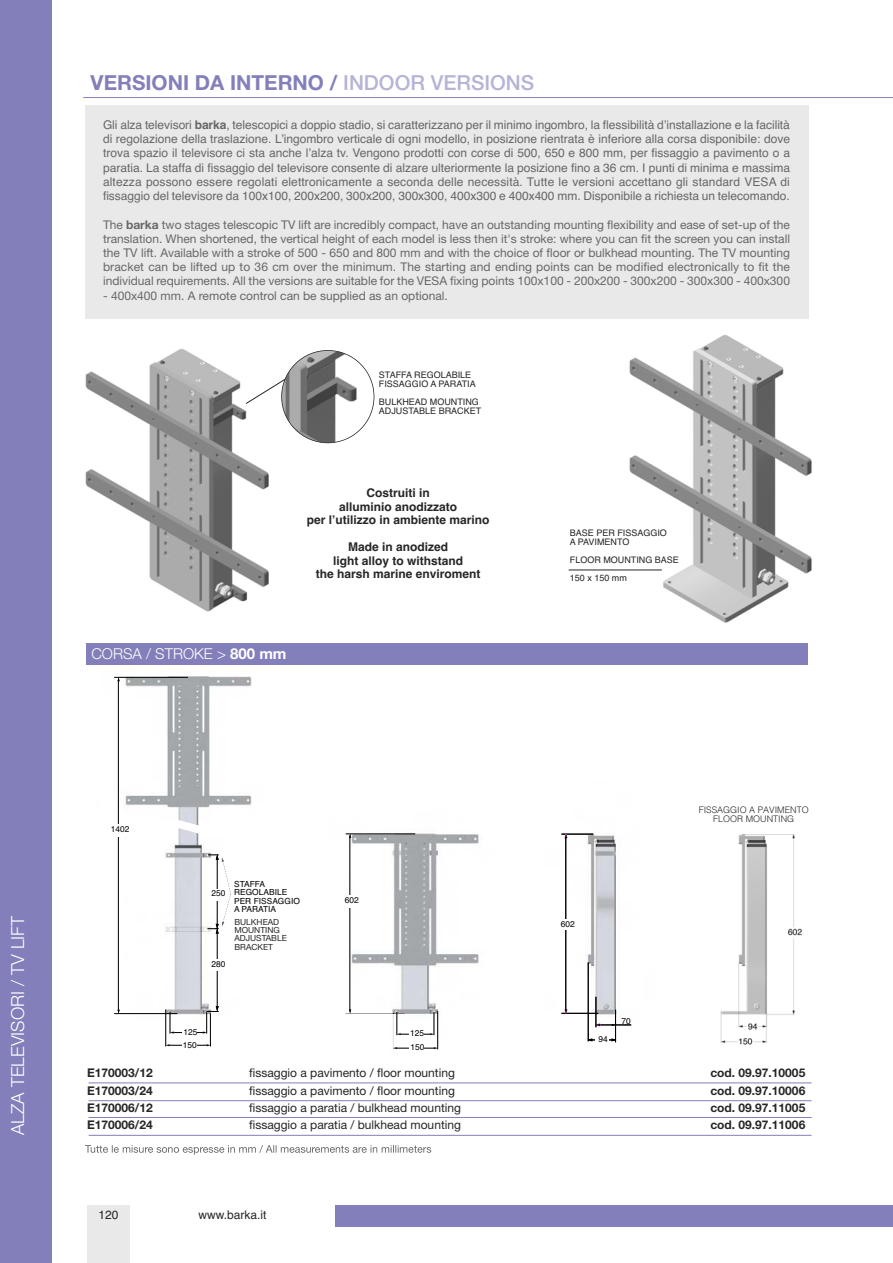
<style>
.page{position:relative;width:893px;height:1263px;background:#fff}
.page>*{position:absolute;margin:0;border:0;box-sizing:border-box;transform-origin:0 0}
.t1{font:700 20.7px "Helvetica Neue LT Std";color:#837fba}
.t2{font:300 18px "Helvetica Neue LT Std";color:#fff}
.t3{font:300 15px "Helvetica Neue LT Std";color:#fff}
.t4{font:12px/14.2px "Helvetica";color:#686767;text-align:justify}
.t5{font:12px/14.2px "Helvetica Neue LT Std";color:#686767;text-align:justify}
.t6{font:12px "Helvetica Neue LT Std";color:#272526}
.t7{font:700 12px/13.5px "Helvetica";color:#272526;text-align:center}
.t8{font:700 12px "Helvetica Neue LT Std";color:#272526}
.t9{font:12px "Helvetica";color:#272526}
.t10{font:9px/9px "Helvetica";color:#272526}
.t11{font:300 9px/9px "Helvetica";color:#272526;text-align:center}
.t12{font:8.4px/8.4px "Helvetica";color:#000}
.t13{font:8.4px/8.4px "Helvetica Neue LT Std";color:#272526}
.s1{font-weight:500;color:#b5b3d6}
.s2{font-weight:700}
</style>
<div class="page">
<img style="left:114px;top:676px;width:138px;height:247px">
<img style="left:224px;top:862px;width:7px;height:60px">
<svg style="left:114px;top:677px;width:110px;height:370px"></svg>
<div style="left:86px;top:643px;width:722px;height:22px;background:#837fba"></div>
<hr style="left:89px;top:1135px;width:722px;height:1px;background:#837fba">
<hr style="left:89px;top:1117px;width:722px;height:1px;background:#837fba">
<hr style="left:89px;top:1100px;width:722px;height:1px;background:#837fba">
<hr style="left:89px;top:1083px;width:722px;height:1px;background:#837fba">
<div style="left:0;top:0;width:52px;height:1263px;background:#837fba"></div>
<div style="left:335px;top:1206px;width:558px;height:21px;background:#837fba"></div>
<div style="left:87px;top:1206px;width:43px;height:57px;background:#e9e9e9"></div>
<hr style="left:83px;top:97px;width:810px;height:1px;background:#837fba">
<img style="left:85px;top:348px;width:210px;height:264px">
<img style="left:612px;top:334px;width:200px;height:289px">
<svg style="left:245px;top:365px;width:49px;height:40px"></svg>
<img style="left:282px;top:350px;width:92px;height:93px;border-radius:50%">
<div style="left:281px;top:350px;width:93px;height:93px;border:2px solid #272526;border-radius:50%"></div>
<hr style="left:569px;top:570px;width:93px;height:1px;background:#272526">
<div style="left:85px;top:105px;width:724px;height:214px;background:#e9e9e9"></div>
<img style="left:345px;top:833px;width:134px;height:217px">
<div style="left:340px;top:895px;width:20px;height:13px;background:#fff"></div>
<div style="left:409px;top:1043px;width:15px;height:9px;background:#fff"></div>
<svg style="left:346px;top:834px;width:93px;height:215px"></svg>
<img style="left:561px;top:833px;width:71px;height:210px">
<hr style="left:562px;top:1013px;width:36px;height:1px;background:#000">
<hr style="left:562px;top:834px;width:31px;height:1px;background:#000">
<hr style="left:615px;top:1010px;width:1px;height:32px;background:#000">
<hr style="left:588px;top:963px;width:1px;height:78px;background:#000">
<svg style="left:589px;top:1039px;width:26px;height:2px"></svg>
<hr style="left:565px;top:837px;width:1px;height:173px;background:#000">
<div style="left:556px;top:920px;width:20px;height:10px;background:#fff"></div>
<div style="left:595px;top:1035px;width:14px;height:9px;background:#fff"></div>
<hr style="left:600px;top:1025px;width:31px;height:1px;background:#000">
<hr style="left:596px;top:997px;width:1px;height:30px;background:#000">
<img style="left:720px;top:834px;width:82px;height:211px">
<svg style="left:85px;top:1145px;width:94px;height:8px"></svg>
<h2 class="t2" style="left:11px;top:1135px;width:221px;rotate:-90deg">ALZA TELEVISORI / TV LIFT</h2>
<h1 class="t1" style="left:91px;top:76px;width:445px">VERSIONI DA INTERNO / <span class="s1">INDOOR VERSIONS</span></h1>
<p class="t4" style="left:103px;top:119px;width:688px">Gli alza televisori <span class="s2">barka</span>, telescopici a doppio stadio, si caratterizzano per il minimo ingombro, la flessibilità d’installazione e la facilità di regolazione della traslazione. L’ingombro verticale di ogni modello, in posizione rientrata è inferiore alla corsa disponibile: dove trova spazio il televisore ci sta anche l’alza tv. Vengono prodotti con corse di 500, 650 e 800 mm, per fissaggio a pavimento o a paratia. La staffa di fissaggio del televisore consente di alzare ulteriormente la posizione fino a 36 cm. I punti di minima e massima altezza possono essere regolati elettronicamente a seconda delle necessità. Tutte le versioni accettano gli standard VESA di fissaggio del televisore da 100x100, 200x200, 300x200, 300x300, 400x300 e 400x400 mm. Disponibile a richiesta un telecomando.</p>
<p class="t5" style="left:103px;top:219px;width:688px">The <span class="s2">barka</span> two stages telescopic TV lift are incredibly compact, have an outstanding mounting flexibility and ease of set-up of the translation. When shortened, the vertical height of each model is less then it's stroke: where you can fit the screen you can install the TV lift. Available with a stroke of 500 - 650 and 800 mm and with the choice of floor or bulkhead mounting. The TV mounting bracket can be lifted up to 36 cm over the minimum. The starting and ending points can be modified electronically to fit the individual requirements. All the versions are suitable for the VESA fixing points 100x100 - 200x200 - 300x200 - 300x300 - 400x300</p>
<p class="t5" style="left:103px;top:290px;width:346px">- 400x400 mm. A remote control can be supplied as an optional.</p>
<p class="t10" style="left:379px;top:371px;width:98px">STAFFA REGOLABILE<br>FISSAGGIO A PARATIA</p>
<p class="t10" style="left:379px;top:398px;width:104px">BULKHEAD MOUNTING<br>ADJUSTABLE BRACKET</p>
<p class="t7" style="left:307px;top:488px;width:184px">Costruiti in<br>alluminio anodizzato<br>per lʼutilizzo in ambiente marino</p>
<p class="t7" style="left:316px;top:542px;width:166px">Made in anodized<br>light alloy to withstand<br>the harsh marine enviroment</p>
<p class="t3" style="left:91px;top:649px;width:197px">CORSA / STROKE &gt; <span class="s2">800 mm</span></p>
<p class="t12" style="left:111px;top:825px;width:20px">1402</p>
<p class="t12" style="left:211px;top:890px;width:16px">250</p>
<p class="t12" style="left:211px;top:961px;width:16px">280</p>
<p class="t12" style="left:234px;top:880px;width:67px">STAFFA<br>REGOLABILE<br>PER FISSAGGIO<br>A PARATIA</p>
<p class="t13" style="left:234px;top:918px;width:54px">BULKHEAD<br>MOUNTING<br>ADJUSTABLE<br>BRACKET</p>
<p class="t12" style="left:183px;top:1028px;width:16px">125</p>
<p class="t12" style="left:183px;top:1041px;width:16px">150</p>
<p class="t12" style="left:345px;top:897px;width:16px">602</p>
<p class="t12" style="left:410px;top:1030px;width:16px">125</p>
<p class="t12" style="left:411px;top:1044px;width:16px">150</p>
<p class="t10" style="left:570px;top:530px;width:99px">BASE PER FISSAGGIO<br>A PAVIMENTO</p>
<p class="t10" style="left:570px;top:552px;width:111px;line-height:18px">FLOOR MOUNTING BASE<br>150 x 150 mm</p>
<p class="t12" style="left:561px;top:921px;width:16px">602</p>
<p class="t12" style="left:598px;top:1036px;width:11px">94</p>
<p class="t12" style="left:621px;top:1018px;width:11px">70</p>
<p class="t11" style="left:699px;top:806px;width:112px">FISSAGGIO A PAVIMENTO<br>FLOOR MOUNTING</p>
<p class="t8" style="left:87px;top:1068px;width:67px">E170003/12</p>
<p class="t6" style="left:249px;top:1068px;width:207px">fissaggio a pavimento / floor mounting</p>
<p class="t8" style="left:710px;top:1068px;width:96px">cod. 09.97.10005</p>
<p class="t8" style="left:87px;top:1086px;width:67px">E170003/24</p>
<p class="t6" style="left:249px;top:1086px;width:207px">fissaggio a pavimento / floor mounting</p>
<p class="t8" style="left:710px;top:1086px;width:96px">cod. 09.97.10006</p>
<p class="t8" style="left:87px;top:1103px;width:67px">E170006/12</p>
<p class="t6" style="left:249px;top:1103px;width:213px">fissaggio a paratia / bulkhead mounting</p>
<p class="t8" style="left:710px;top:1103px;width:96px">cod. 09.97.11005</p>
<p class="t8" style="left:87px;top:1121px;width:67px">E170006/24</p>
<p class="t6" style="left:249px;top:1121px;width:213px">fissaggio a paratia / bulkhead mounting</p>
<p class="t8" style="left:710px;top:1121px;width:96px">cod. 09.97.11006</p>
<p class="t9" style="left:98px;top:1210px;width:22px">120</p>
<p class="t9" style="left:198px;top:1210px;width:70px">www.barka.it</p>
</div>
